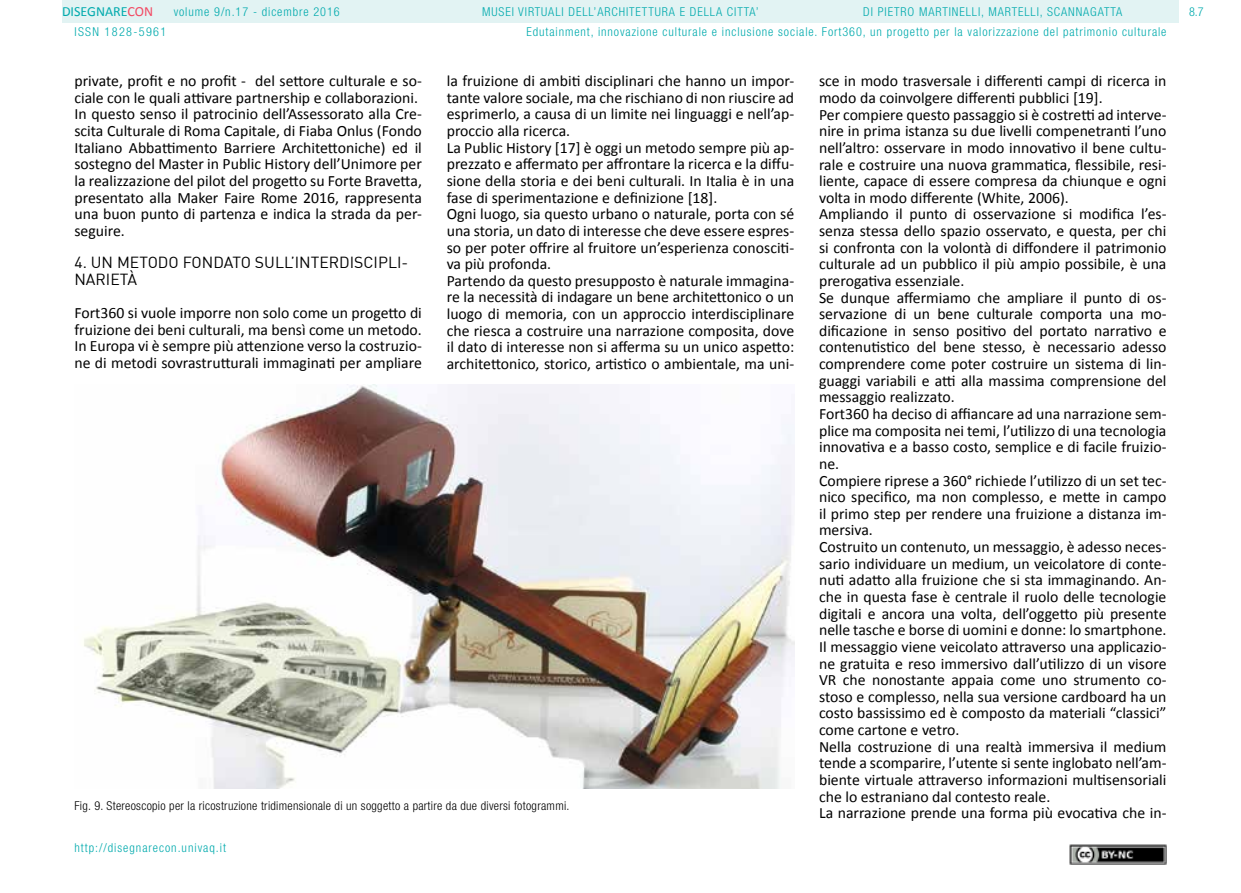
<style>
.page{position:relative;width:1241px;height:893px;background:#fff}
.page>*{position:absolute;margin:0;border:0;box-sizing:border-box;transform-origin:0 0}
.t1{font:15.75px/16.6px "Calibri";color:#000}
.t2{font:15.75px/16.6px "DIN";color:#000}
.t3{font:14px "Calibri";color:#00aaad}
.t4{font:300 condensed 12.25px/19.4px "Helvetica Neue LT Std";letter-spacing:.075em;color:#00aaad}
.t5{font:300 condensed 12.25px "Helvetica Neue LT Std";letter-spacing:.025em;color:#000}
.t6{font:300 condensed 12.25px "Helvetica Neue LT Std";letter-spacing:.11em;color:#00aaad}
.s1{color:#f24862}
</style>
<div class="page">
<div style="left:62px;top:0;width:1116px;height:23px;background:#e2f3f3"></div>
<img style="left:1069px;top:845px;width:97px;height:19px">
<img style="left:83px;top:384px;width:711px;height:404px">
<p class="t3" style="left:62px;top:3px;width:93px">DISEGNARE<span class="s1">CON</span></p>
<p class="t4" style="left:526px;top:2px;width:641px;text-indent:337px">DI PIETRO MARTINELLI, MARTELLI, SCANNAGATTA<br>Edutainment, innovazione culturale e inclusione sociale. Fort360, un progetto per la valorizzazione del patrimonio culturale</p>
<p class="t4" style="left:174px;top:2px;width:167px">volume 9/n.17 - dicembre 2016</p>
<p class="t4" style="left:482px;top:2px;width:278px">MUSEI VIRTUALI DELL’ARCHITETTURA E DELLA CITTA’</p>
<p class="t4" style="left:1188px;top:2px;width:16px">8.7</p>
<p class="t6" style="left:74px;top:24px;width:93px">ISSN 1828-5961</p>
<p class="t1" style="left:74px;top:72px;width:349px">private, profit e no profit - del settore culturale e so&shy;ciale con le quali attivare partnership e collaborazioni.<br>In questo senso il patrocinio dell’Assessorato alla Cre&shy;scita Culturale di Roma Capitale, di Fiaba Onlus (Fondo Italiano Abbattimento Barriere Architettoniche) ed il sostegno del Master in Public History dell’Unimore per la realizzazione del pilot del progetto su Forte Bravetta, presentato alla Maker Faire Rome 2016, rappresenta una buon punto di partenza e indica la strada da per&shy;seguire.</p>
<p class="t2" style="left:74px;top:254px;width:335px">4. UN METODO FONDATO SULL’INTERDISCIPLI-<br>NARIETÀ</p>
<p class="t1" style="left:74px;top:304px;width:349px;text-align:justify">Fort360 si vuole imporre non solo come un progetto di fruizione dei beni culturali, ma bensì come un metodo.<br>In Europa vi è sempre più attenzione verso la costruzio&shy;ne di metodi sovrastrutturali immaginati per ampliare</p>
<p class="t1" style="left:446px;top:72px;width:349px">la fruizione di ambiti disciplinari che hanno un impor&shy;tante valore sociale, ma che rischiano di non riuscire ad esprimerlo, a causa di un limite nei linguaggi e nell’ap&shy;proccio alla ricerca.<br>La Public History [17] è oggi un metodo sempre più ap&shy;prezzato e affermato per affrontare la ricerca e la diffu&shy;sione della storia e dei beni culturali. In Italia è in una fase di sperimentazione e definizione [18].<br>Ogni luogo, sia questo urbano o naturale, porta con sé una storia, un dato di interesse che deve essere espres&shy;so per poter offrire al fruitore un’esperienza conosciti&shy;va più profonda.<br>Partendo da questo presupposto è naturale immagina&shy;re la necessità di indagare un bene architettonico o un luogo di memoria, con un approccio interdisciplinare che riesca a costruire una narrazione composita, dove il dato di interesse non si afferma su un unico aspetto: architettonico, storico, artistico o ambientale, ma uni-</p>
<p class="t1" style="left:819px;top:72px;width:349px">sce in modo trasversale i differenti campi di ricerca in modo da coinvolgere differenti pubblici [19].<br>Per compiere questo passaggio si è costretti ad interve&shy;nire in prima istanza su due livelli compenetranti l’uno nell’altro: osservare in modo innovativo il bene cultu&shy;rale e costruire una nuova grammatica, flessibile, resi&shy;liente, capace di essere compresa da chiunque e ogni volta in modo differente (White, 2006).<br>Ampliando il punto di osservazione si modifica l’es&shy;senza stessa dello spazio osservato, e questa, per chi si confronta con la volontà di diffondere il patrimonio culturale ad un pubblico il più ampio possibile, è una prerogativa essenziale.<br>Se dunque affermiamo che ampliare il punto di os&shy;servazione di un bene culturale comporta una mo&shy;dificazione in senso positivo del portato narrativo e contenutistico del bene stesso, è necessario adesso comprendere come poter costruire un sistema di lin&shy;guaggi variabili e atti alla massima comprensione del messaggio realizzato.<br>Fort360 ha deciso di affiancare ad una narrazione sem&shy;plice ma composita nei temi, l’utilizzo di una tecnologia innovativa e a basso costo, semplice e di facile fruizio&shy;ne.<br>Compiere riprese a 360° richiede l’utilizzo di un set tec&shy;nico specifico, ma non complesso, e mette in campo il primo step per rendere una fruizione a distanza im&shy;mersiva.<br>Costruito un contenuto, un messaggio, è adesso neces&shy;sario individuare un medium, un veicolatore di conte&shy;nuti adatto alla fruizione che si sta immaginando. An&shy;che in questa fase è centrale il ruolo delle tecnologie digitali e ancora una volta, dell’oggetto più presente nelle tasche e borse di uomini e donne: lo smartphone.<br>Il messaggio viene veicolato attraverso una applicazio&shy;ne gratuita e reso immersivo dall’utilizzo di un visore VR che nonostante appaia come uno strumento co&shy;stoso e complesso, nella sua versione cardboard ha un costo bassissimo ed è composto da materiali “classici” come cartone e vetro.<br>Nella costruzione di una realtà immersiva il medium tende a scomparire, l’utente si sente inglobato nell’am&shy;biente virtuale attraverso informazioni multisensoriali che lo estraniano dal contesto reale.<br>La narrazione prende una forma più evocativa che in-</p>
<p class="t5" style="left:74px;top:799px;width:496px">Fig. 9. Stereoscopio per la ricostruzione tridimensionale di un soggetto a partire da due diversi fotogrammi.</p>
<p class="t4" style="left:74px;top:838px;width:153px">http://disegnarecon.univaq.it</p>
</div>
